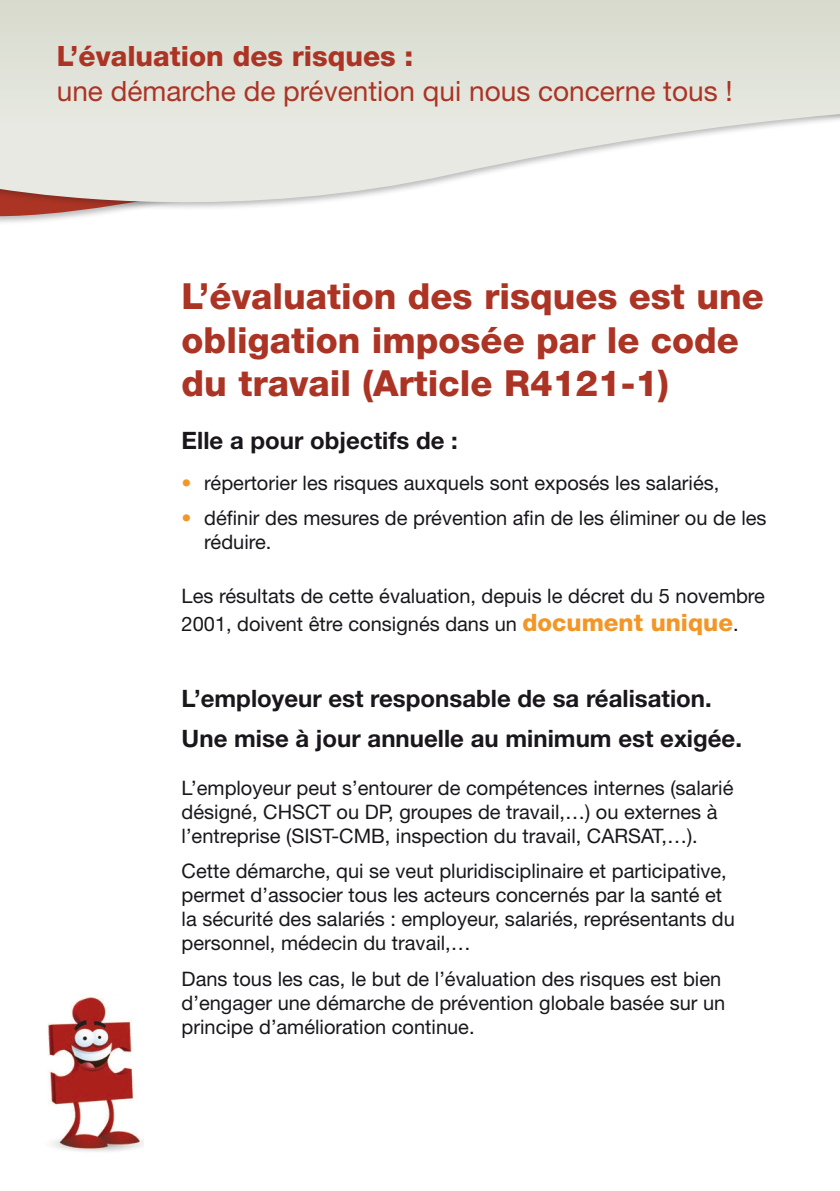
<style>
.page{position:relative;width:840px;height:1191px;background:#fff}
.page>*{position:absolute;margin:0;border:0;box-sizing:border-box;transform-origin:0 0}
.t1{font:800 36px/43.2px "Helvetica Neue LT Std";color:#ac3424}
.t2{font:28px "Helvetica Neue LT Std";color:#ac3424}
.t3{font:800 28px "Helvetica Neue LT Std";color:#ac3424}
.t4{font:700 24px/40.2px "Helvetica Neue LT Std";color:#1a171c}
.t5{font:20px/24px "Helvetica Neue LT Std";color:#1a171c}
.s1{color:#f29627}
.s2{font-weight:800;font-size:24px;color:#f29627}
</style>
<div class="page">
<svg style="left:0;top:0;width:839px;height:220px"></svg>
<img style="left:48px;top:997px;width:95px;height:155px">
<h2 class="t3" style="left:57px;top:39px;width:358px">L’évaluation des risques :</h2>
<h2 class="t2" style="left:57px;top:75px;width:677px">une démarche de prévention qui nous concerne tous !</h2>
<h1 class="t1" style="left:181px;top:275px;width:583px">L’évaluation des risques est une obligation imposée par le code du travail (Article R4121-1)</h1>
<p class="t4" style="left:181px;top:419px;width:277px">Elle a pour objectifs de :</p>
<p class="t5" style="left:181px;top:470px;width:539px"><span class="s1">•</span> répertorier les risques auxquels sont exposés les salariés,</p>
<p class="t5" style="left:204px;top:505px;width:563px;text-indent:-23px"><span class="s1">•</span> définir des mesures de prévention afin de les éliminer ou de les réduire.</p>
<p class="t5" style="left:181px;top:581px;width:584px;line-height:28.8px">Les résultats de cette évaluation, depuis le décret du 5 novembre<br>2001, doivent être consignés dans un <span class="s2">document unique</span>.</p>
<p class="t4" style="left:181px;top:677px;width:561px">L’employeur est responsable de sa réalisation.<br>Une mise à jour annuelle au minimum est exigée.</p>
<p class="t5" style="left:181px;top:775px;width:553px">L’employeur peut s’entourer de compétences internes (salarié désigné, CHSCT ou DP, groupes de travail,…) ou externes à l’entreprise (SIST-CMB, inspection du travail, CARSAT,…).</p>
<p class="t5" style="left:181px;top:859px;width:554px">Cette démarche, qui se veut pluridisciplinaire et participative, permet d’associer tous les acteurs concernés par la santé et la sécurité des salariés : employeur, salariés, représentants du personnel, médecin du travail,…</p>
<p class="t5" style="left:181px;top:966px;width:545px">Dans tous les cas, le but de l’évaluation des risques est bien d’engager une démarche de prévention globale basée sur un principe d’amélioration continue.</p>
</div>
